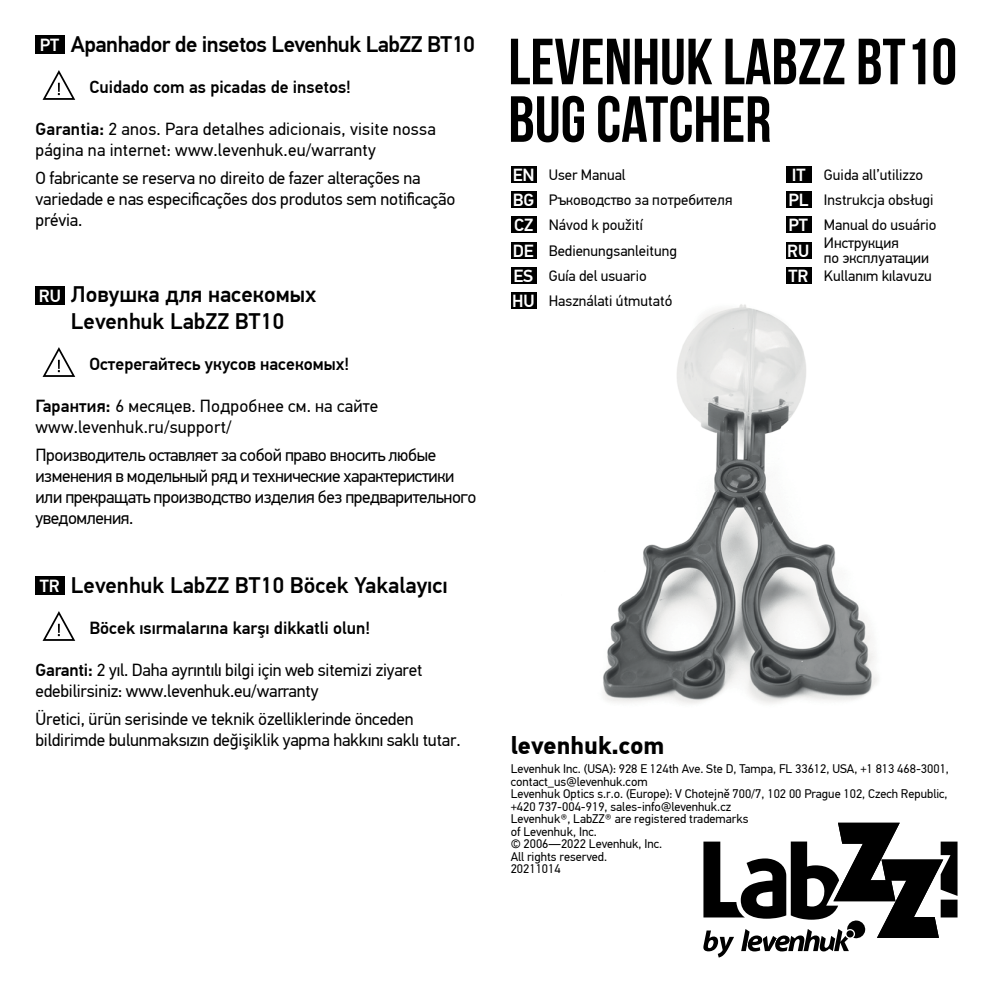
<style>
.page{position:relative;width:993px;height:993px;background:#fff}
.page>*{position:absolute;margin:0;border:0;box-sizing:border-box;transform-origin:0 0}
.t1{font:700 65px/57.5px "Bebas Neue";color:#000}
.t2{font:700 25px "PF Din Text Pro";color:#000}
.t3{font:500 22.5px/27px "PF Din Text Pro";color:#000;text-align:center}
.t4{font:500 22.5px "PF Din Text Pro";letter-spacing:-.025em;color:#000}
.t5{font:17.5px/21px "PF Din Text Pro";letter-spacing:-.01em;color:#000}
.t6{font:17.5px/21px "PF Din Text Pro";letter-spacing:.01em;color:#000}
.t7{font:500 17.5px "PF Din Text Pro";color:#000}
.t8{font:500 17.5px "PF Din Text Pro";color:#fff}
.t9{font:15px/25.2px "PF Din Text Pro";color:#000}
.t10{font:12.5px/12.5px "PF Din Text Pro";color:#000}
.s1{font-size:17.5px;color:#fff}
.s2{font-weight:500}
.s3{font-weight:500;font-size:17.5px;color:#fff}
</style>
<div class="page">
<img style="left:603px;top:269px;width:275px;height:435px">
<svg style="left:703px;top:822px;width:254px;height:135px"></svg>
<div style="left:35px;top:35px;width:30px;height:19px;background:#000"></div>
<svg style="left:43px;top:70px;width:32px;height:30px"></svg>
<div style="left:35px;top:285px;width:30px;height:19px;background:#000"></div>
<svg style="left:43px;top:347px;width:32px;height:30px"></svg>
<div style="left:35px;top:576px;width:30px;height:19px;background:#000"></div>
<svg style="left:43px;top:611px;width:32px;height:29px"></svg>
<div style="left:510px;top:166px;width:26px;height:17px;background:#000"></div>
<div style="left:510px;top:216px;width:26px;height:17px;background:#000"></div>
<div style="left:510px;top:191px;width:26px;height:17px;background:#000"></div>
<div style="left:510px;top:241px;width:26px;height:17px;background:#000"></div>
<div style="left:510px;top:267px;width:26px;height:16px;background:#000"></div>
<div style="left:510px;top:292px;width:26px;height:17px;background:#000"></div>
<div style="left:785px;top:166px;width:26px;height:17px;background:#000"></div>
<div style="left:785px;top:216px;width:26px;height:17px;background:#000"></div>
<div style="left:785px;top:191px;width:26px;height:17px;background:#000"></div>
<div style="left:785px;top:241px;width:26px;height:17px;background:#000"></div>
<div style="left:785px;top:267px;width:26px;height:16px;background:#000"></div>
<p class="t4" style="left:40px;top:31px;width:436px"><span class="s1">PT</span> Apanhador de insetos Levenhuk LabZZ BT10</p>
<p class="t7" style="left:89px;top:76px;width:263px">Cuidado com as picadas de insetos!</p>
<p class="t6" style="left:35px;top:119px;width:401px"><span class="s2">Garantia:</span> 2 anos. Para detalhes adicionais, visite nossa página na internet: www.levenhuk.eu/warranty</p>
<p class="t5" style="left:35px;top:168px;width:421px">O fabricante se reserva no direito de fazer alterações na variedade e nas especificações dos produtos sem notificação prévia.</p>
<p class="t3" style="left:39px;top:281px;width:279px"><span class="s1">RU</span> Ловушка для насекомых<br>Levenhuk LabZZ BT10</p>
<p class="t7" style="left:89px;top:353px;width:261px">Остерегайтесь укусов насекомых!</p>
<p class="t6" style="left:35px;top:395px;width:344px"><span class="s2">Гарантия:</span> 6 месяцев. Подробнее см. на сайте www.levenhuk.ru/support/</p>
<p class="t5" style="left:35px;top:445px;width:442px">Производитель оставляет за собой право вносить любые изменения в модельный ряд и технические характеристики или прекращать производство изделия без предварительного уведомления.</p>
<p class="t3" style="left:40px;top:572px;width:409px"><span class="s1">TR</span> Levenhuk LabZZ BT10 Böcek Yakalayıcı</p>
<p class="t7" style="left:89px;top:617px;width:282px">Böcek ısırmalarına karşı dikkatli olun!</p>
<p class="t5" style="left:35px;top:659px;width:388px"><span class="s2">Garanti:</span> 2 yıl. Daha ayrıntılı bilgi için web sitemizi ziyaret edebilirsiniz: www.levenhuk.eu/warranty</p>
<p class="t5" style="left:35px;top:708px;width:426px">Üretici, ürün serisinde ve teknik özelliklerinde önceden bildirimde bulunmaksızın değişiklik yapma hakkını saklı tutar.</p>
<h1 class="t1" style="left:508px;top:32px;width:450px">LEVENHUK LABZZ BT10<br>BUG CATCHER</h1>
<p class="t9" style="left:512px;top:162px;width:114px"><span class="s3">EN</span> User Manual</p>
<p class="t9" style="left:514px;top:213px;width:130px"><span class="s3">CZ</span> Návod k použití</p>
<p class="t9" style="left:512px;top:188px;width:221px"><span class="s3">BG</span> Ръководство за потребителя</p>
<p class="t9" style="left:512px;top:238px;width:166px"><span class="s3">DE</span> Bedienungsanleitung<br><span class="s3">ES</span> Guía del usuario<br><span class="s3">HU</span> Használati útmutató</p>
<p class="t9" style="left:791px;top:162px;width:133px"><span class="s3">IT</span> Guida all’utilizzo</p>
<p class="t9" style="left:788px;top:213px;width:150px"><span class="s3">PT</span> Manual do usuário</p>
<p class="t9" style="left:788px;top:188px;width:147px"><span class="s3">PL</span> Instrukcja obsługi</p>
<p class="t9" style="left:823px;top:235px;width:107px;line-height:15px">Инструкция<br>по эксплуатации</p>
<p class="t8" style="left:787px;top:240px;width:24px">RU</p>
<p class="t9" style="left:788px;top:263px;width:145px"><span class="s3">TR</span> Kullanım kılavuzu</p>
<h2 class="t2" style="left:510px;top:729px;width:155px">levenhuk.com</h2>
<p class="t10" style="left:510px;top:762px;width:440px">Levenhuk Inc. (USA): 928 E 124th Ave. Ste D, Tampa, FL 33612, USA, +1 813 468-3001, contact_us@levenhuk.com<br>Levenhuk Optics s.r.o. (Europe): V Chotejně 700/7, 102 00 Prague 102, Czech Republic, +420 737-004-919, sales-info@levenhuk.cz<br>Levenhuk®, LabZZ® are registered trademarks<br>of Levenhuk, Inc.<br>© 2006—2022 Levenhuk, Inc.<br>All rights reserved.<br>20211014</p>
</div>
